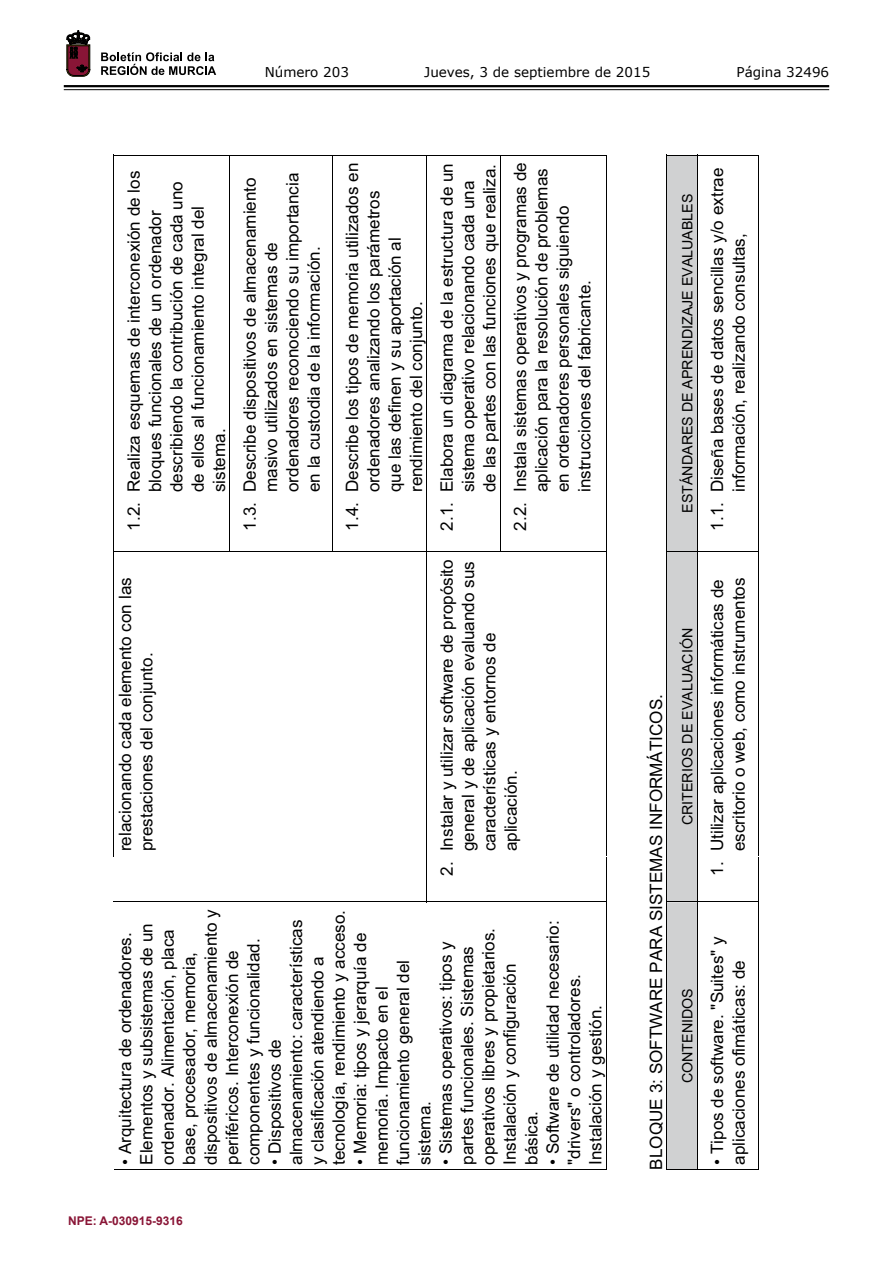
<style>
.page{position:relative;width:893px;height:1263px;background:#fff}
.page>*{position:absolute;margin:0;border:0;box-sizing:border-box;transform-origin:0 0}
.t1{font:17.1px/21.3px "Arial";color:#000}
.t2{font:14.25px "Arial";color:#000}
.t3{font:13.5px "Verdana";color:#000}
.t4{font:700 12px "Arial";color:#891536}
</style>
<div class="page">
<hr style="left:64px;top:85px;width:765px;height:2px;background:#000">
<hr style="left:64px;top:89px;width:765px;height:1px;background:#000">
<svg style="left:101px;top:52px;width:115px;height:23px"></svg>
<svg style="left:67px;top:31px;width:23px;height:45px"></svg>
<hr style="left:113px;top:155px;width:1px;height:702px;background:#000">
<hr style="left:114px;top:1169px;width:115px;height:1px;background:#000">
<hr style="left:114px;top:901px;width:115px;height:1px;background:#000">
<hr style="left:114px;top:551px;width:115px;height:1px;background:#000">
<hr style="left:114px;top:155px;width:115px;height:1px;background:#000">
<hr style="left:229px;top:155px;width:1px;height:397px;background:#000">
<hr style="left:230px;top:1169px;width:102px;height:1px;background:#000">
<hr style="left:230px;top:901px;width:102px;height:1px;background:#000">
<hr style="left:230px;top:551px;width:102px;height:1px;background:#000">
<hr style="left:230px;top:155px;width:102px;height:1px;background:#000">
<hr style="left:332px;top:155px;width:1px;height:397px;background:#000">
<hr style="left:332px;top:1169px;width:94px;height:1px;background:#000">
<hr style="left:332px;top:901px;width:94px;height:1px;background:#000">
<hr style="left:332px;top:551px;width:94px;height:1px;background:#000">
<hr style="left:332px;top:155px;width:94px;height:1px;background:#000">
<hr style="left:426px;top:155px;width:1px;height:747px;background:#000">
<hr style="left:427px;top:1169px;width:73px;height:1px;background:#000">
<hr style="left:427px;top:901px;width:73px;height:1px;background:#000">
<hr style="left:427px;top:551px;width:73px;height:1px;background:#000">
<hr style="left:427px;top:155px;width:73px;height:1px;background:#000">
<hr style="left:500px;top:155px;width:1px;height:397px;background:#000">
<hr style="left:501px;top:1169px;width:105px;height:1px;background:#000">
<hr style="left:606px;top:902px;width:1px;height:268px;background:#000">
<hr style="left:501px;top:901px;width:105px;height:1px;background:#000">
<hr style="left:606px;top:857px;width:1px;height:44px;background:#000">
<hr style="left:606px;top:552px;width:1px;height:304px;background:#000">
<hr style="left:501px;top:551px;width:105px;height:1px;background:#000">
<hr style="left:606px;top:498px;width:1px;height:53px;background:#000">
<hr style="left:606px;top:155px;width:1px;height:342px;background:#000">
<hr style="left:501px;top:155px;width:105px;height:1px;background:#000">
<div style="left:666px;top:155px;width:31px;height:1015px;background:#d0d1d2"></div>
<hr style="left:667px;top:1169px;width:30px;height:1px;background:#000">
<hr style="left:667px;top:901px;width:30px;height:1px;background:#000">
<hr style="left:667px;top:551px;width:30px;height:1px;background:#000">
<hr style="left:667px;top:155px;width:30px;height:1px;background:#000">
<hr style="left:697px;top:155px;width:1px;height:1015px;background:#000">
<hr style="left:698px;top:1169px;width:61px;height:1px;background:#000">
<hr style="left:759px;top:902px;width:1px;height:268px;background:#000">
<hr style="left:698px;top:901px;width:61px;height:1px;background:#000">
<hr style="left:759px;top:857px;width:1px;height:44px;background:#000">
<hr style="left:759px;top:552px;width:1px;height:304px;background:#000">
<hr style="left:698px;top:551px;width:61px;height:1px;background:#000">
<hr style="left:759px;top:498px;width:1px;height:53px;background:#000">
<hr style="left:759px;top:155px;width:1px;height:342px;background:#000">
<hr style="left:698px;top:155px;width:61px;height:1px;background:#000">
<p class="t3" style="left:265px;top:62px;width:86px">Número 203</p>
<p class="t3" style="left:424px;top:62px;width:228px">Jueves, 3 de septiembre de 2015</p>
<p class="t3" style="left:736px;top:62px;width:94px">Página 32496</p>
<p class="t1" style="left:123px;top:492px;width:323px;text-indent:-38px;rotate:-90deg">1.2. Realiza esquemas de interconexión de los bloques funcionales de un ordenador describiendo la contribución de cada uno de ellos al funcionamiento integral del sistema.</p>
<p class="t1" style="left:239px;top:492px;width:321px;text-indent:-38px;rotate:-90deg">1.3. Describe dispositivos de almacenamiento masivo utilizados en sistemas de ordenadores reconociendo su importancia en la custodia de la información.</p>
<p class="t1" style="left:115px;top:851px;width:275px;rotate:-90deg">relacionando cada elemento con las prestaciones del conjunto.</p>
<p class="t1" style="left:342px;top:492px;width:331px;text-indent:-38px;rotate:-90deg">1.4. Describe los tipos de memoria utilizados en ordenadores analizando los parámetros que las definen y su aportación al rendimiento del conjunto.</p>
<p class="t1" style="left:436px;top:492px;width:331px;text-indent:-38px;rotate:-90deg">2.1. Elabora un diagrama de la estructura de un sistema operativo relacionando cada una de las partes con las funciones que realiza.</p>
<p class="t1" style="left:510px;top:492px;width:331px;text-indent:-38px;rotate:-90deg">2.2. Instala sistemas operativos y programas de aplicación para la resolución de problemas en ordenadores personales siguiendo instrucciones del fabricante.</p>
<p class="t1" style="left:436px;top:851px;width:293px;text-indent:-24px;rotate:-90deg">2. Instalar y utilizar software de propósito general y de aplicación evaluando sus características y entornos de aplicación.</p>
<p class="t1" style="left:115px;top:1165px;width:257px;rotate:-90deg">• Arquitectura de ordenadores.<br>Elementos y subsistemas de un ordenador. Alimentación, placa base, procesador, memoria, dispositivos de almacenamiento y periféricos. Interconexión de componentes y funcionalidad.</p>
<p class="t1" style="left:264px;top:1165px;width:256px;rotate:-90deg">• Dispositivos de almacenamiento: características y clasificación atendiendo a tecnología, rendimiento y acceso.</p>
<p class="t1" style="left:350px;top:1165px;width:234px;rotate:-90deg">• Memoria: tipos y jerarquía de memoria. Impacto en el funcionamiento general del sistema.</p>
<p class="t1" style="left:435px;top:1165px;width:238px;rotate:-90deg">• Sistemas operativos: tipos y partes funcionales. Sistemas operativos libres y propietarios.<br>Instalación y configuración básica.</p>
<p class="t1" style="left:542px;top:1165px;width:246px;rotate:-90deg">• Software de utilidad necesario: "drivers" o controladores.<br>Instalación y gestión.</p>
<p class="t4" style="left:68px;top:1213px;width:116px">NPE: A-030915-9316</p>
<p class="t2" style="left:678px;top:513px;width:321px;rotate:-90deg">ESTÁNDARES DE APRENDIZAJE EVALUABLES</p>
<p class="t1" style="left:707px;top:492px;width:326px;text-indent:-38px;rotate:-90deg">1.1. Diseña bases de datos sencillas y/o extrae información, realizando consultas,</p>
<p class="t1" style="left:645px;top:1169px;width:477px;rotate:-90deg">BLOQUE 3: SOFTWARE PARA SISTEMAS INFORMÁTICOS.</p>
<p class="t2" style="left:678px;top:825px;width:199px;rotate:-90deg">CRITERIOS DE EVALUACIÓN</p>
<p class="t2" style="left:678px;top:1083px;width:97px;rotate:-90deg">CONTENIDOS</p>
<p class="t1" style="left:707px;top:875px;width:300px;text-align:right;rotate:-90deg">1. Utilizar aplicaciones informáticas de escritorio o web, como instrumentos</p>
<p class="t1" style="left:707px;top:1165px;width:230px;rotate:-90deg">• Tipos de software. "Suites" y aplicaciones ofimáticas: de</p>
</div>
